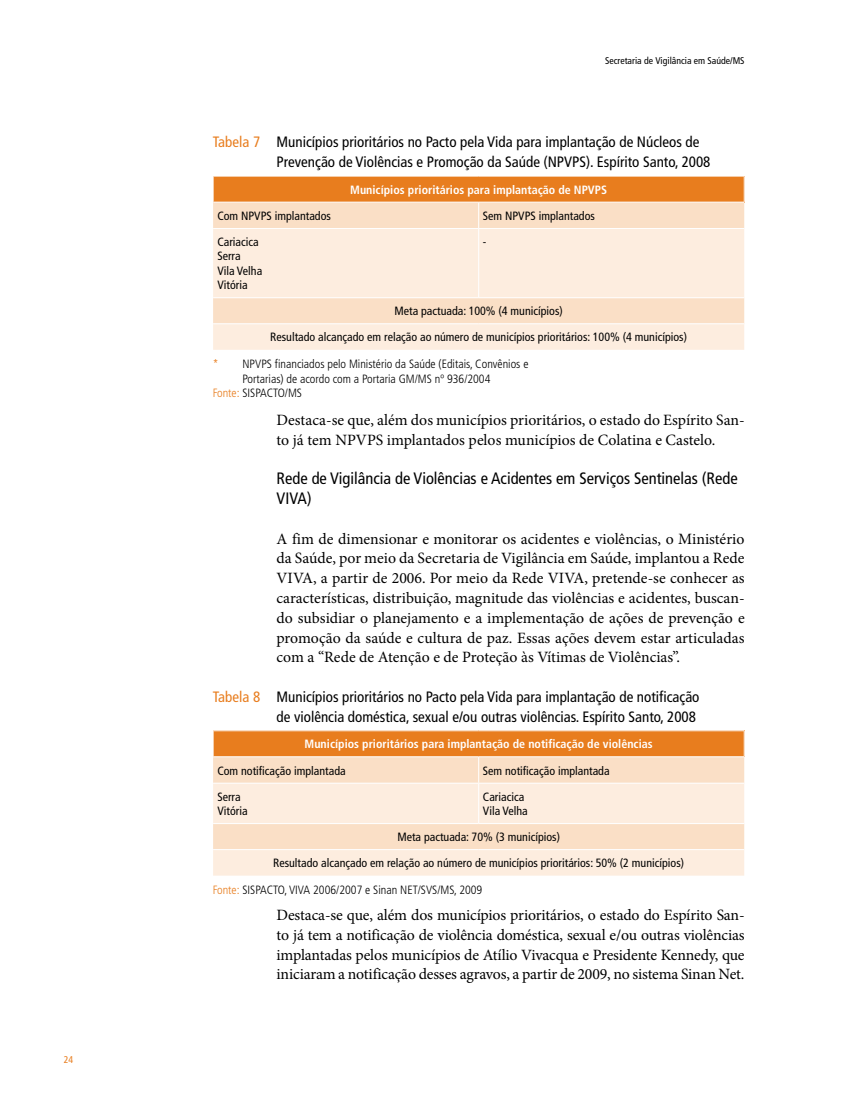
<style>
.page{position:relative;width:851px;height:1106px;background:#fff}
.page>*{position:absolute;margin:0;border:0;box-sizing:border-box;transform-origin:0 0}
.t1{font:condensed 16.5px/19.8px "Frutiger LT Std";color:#000}
.t2{font:15.75px/19.8px "Minion Pro";color:#000;text-align:justify}
.t3{font:condensed 15px/19.8px "Frutiger LT Std";color:#000}
.t4{font:condensed 12px/14.4px "Frutiger LT Std";color:#000}
.t5{font:300 condensed 12px "Frutiger LT Std";color:#000}
.t6{font:700 condensed 12px "Frutiger LT Std";color:#fff}
.t7{font:condensed 9.75px "Frutiger LT Std";color:#000}
.t8{font:condensed 9.75px "Frutiger LT Std";color:#e87d1e}
.s1{color:#e87d1e}
</style>
<div class="page">
<div style="left:213px;top:176px;width:531px;height:26px;background:#e87d1e"></div>
<div style="left:213px;top:203px;width:531px;height:25px;background:#fadfc6"></div>
<svg style="left:213px;top:229px;width:531px;height:121px;background:#fceada"></svg>
<hr style="left:213px;top:176px;width:265px;height:1px;background:#fff">
<svg style="left:213px;top:176px;width:1px;height:26px"></svg>
<hr style="left:478px;top:176px;width:266px;height:1px;background:#fff">
<svg style="left:743px;top:176px;width:1px;height:26px"></svg>
<svg style="left:478px;top:202px;width:1px;height:26px"></svg>
<hr style="left:478px;top:229px;width:1px;height:68px;background:#fff">
<hr style="left:213px;top:297px;width:265px;height:1px;background:#fff">
<hr style="left:478px;top:297px;width:266px;height:1px;background:#fff">
<hr style="left:213px;top:323px;width:265px;height:1px;background:#fff">
<hr style="left:478px;top:323px;width:266px;height:1px;background:#fff">
<div style="left:213px;top:730px;width:531px;height:26px;background:#e87d1e"></div>
<div style="left:213px;top:757px;width:531px;height:25px;background:#fadfc6"></div>
<svg style="left:213px;top:783px;width:531px;height:92px;background:#fce9d8"></svg>
<hr style="left:213px;top:730px;width:265px;height:1px;background:#fff">
<svg style="left:213px;top:731px;width:1px;height:25px"></svg>
<hr style="left:478px;top:730px;width:266px;height:1px;background:#fff">
<svg style="left:743px;top:731px;width:1px;height:25px"></svg>
<svg style="left:478px;top:757px;width:1px;height:25px"></svg>
<hr style="left:478px;top:783px;width:1px;height:40px;background:#fff">
<hr style="left:213px;top:823px;width:265px;height:1px;background:#fff">
<hr style="left:478px;top:823px;width:266px;height:1px;background:#fff">
<hr style="left:213px;top:849px;width:265px;height:1px;background:#fff">
<hr style="left:478px;top:849px;width:266px;height:1px;background:#fff">
<p class="t8" style="left:64px;top:1054px;width:11px">24</p>
<p class="t7" style="left:605px;top:55px;width:141px">Secretaria de Vigilância em Saúde/MS</p>
<p class="t3" style="left:276px;top:132px;width:435px;text-indent:-64px"><span class="s1">Tabela 7</span> Municípios prioritários no Pacto pela Vida para implantação de Núcleos de<br>Prevenção de Violências e Promoção da Saúde (NPVPS). Espírito Santo, 2008</p>
<p class="t6" style="left:350px;top:182px;width:258px">Municípios prioritários para implantação de NPVPS</p>
<p class="t4" style="left:217px;top:209px;width:115px">Com NPVPS implantados</p>
<p class="t4" style="left:483px;top:209px;width:113px">Sem NPVPS implantados</p>
<p class="t4" style="left:217px;top:235px;width:46px">Cariacica<br>Serra<br>Vila Velha<br>Vitória</p>
<p class="t4" style="left:483px;top:235px;width:5px">-</p>
<p class="t4" style="left:270px;top:298px;width:418px;line-height:26px;text-align:center">Meta pactuada: 100% (4 municípios)<br>Resultado alcançado em relação ao número de municípios prioritários: 100% (4 municípios)</p>
<p class="t5" style="left:213px;top:357px;width:317px"><span class="s1">*</span> NPVPS financiados pelo Ministério da Saúde (Editais, Convênios e</p>
<p class="t5" style="left:242px;top:372px;width:249px">Portarias) de acordo com a Portaria GM/MS nº 936/2004</p>
<p class="t5" style="left:213px;top:386px;width:91px"><span class="s1">Fonte:</span> SISPACTO/MS</p>
<p class="t2" style="left:276px;top:410px;width:469px">Destaca-se que, além dos municípios prioritários, o estado do Espírito San&shy;to já tem NPVPS implantados pelos municípios de Colatina e Castelo.</p>
<p class="t1" style="left:276px;top:468px;width:462px">Rede de Vigilância de Violências e Acidentes em Serviços Sentinelas (Rede<br>VIVA)</p>
<p class="t2" style="left:276px;top:529px;width:469px">A fim de dimensionar e monitorar os acidentes e violências, o Ministério da Saúde, por meio da Secretaria de Vigilância em Saúde, implantou a Rede VIVA, a partir de 2006. Por meio da Rede VIVA, pretende-se conhecer as características, distribuição, magnitude das violências e acidentes, buscan&shy;do subsidiar o planejamento e a implementação de ações de prevenção e promoção da saúde e cultura de paz. Essas ações devem estar articuladas com a “Rede de Atenção e de Proteção às Vítimas de Violências”.</p>
<p class="t3" style="left:213px;top:687px;width:488px;text-align:right"><span class="s1">Tabela 8</span> Municípios prioritários no Pacto pela Vida para implantação de notificação de violência doméstica, sexual e/ou outras violências. Espírito Santo, 2008</p>
<p class="t6" style="left:304px;top:737px;width:349px">Municípios prioritários para implantação de notificação de violências</p>
<p class="t4" style="left:217px;top:763px;width:130px">Com notificação implantada</p>
<p class="t4" style="left:483px;top:763px;width:128px">Sem notificação implantada</p>
<p class="t4" style="left:217px;top:789px;width:32px">Serra<br>Vitória</p>
<p class="t4" style="left:483px;top:789px;width:46px">Cariacica<br>Vila Velha</p>
<p class="t4" style="left:273px;top:824px;width:412px;line-height:26px;text-align:center">Meta pactuada: 70% (3 municípios)<br>Resultado alcançado em relação ao número de municípios prioritários: 50% (2 municípios)</p>
<p class="t5" style="left:213px;top:883px;width:271px"><span class="s1">Fonte:</span> SISPACTO, VIVA 2006/2007 e Sinan NET/SVS/MS, 2009</p>
<p class="t2" style="left:276px;top:905px;width:469px">Destaca-se que, além dos municípios prioritários, o estado do Espírito San&shy;to já tem a notificação de violência doméstica, sexual e/ou outras violências implantadas pelos municípios de Atílio Vivacqua e Presidente Kennedy, que iniciaram a notificação desses agravos, a partir de 2009, no sistema Sinan Net.</p>
</div>
